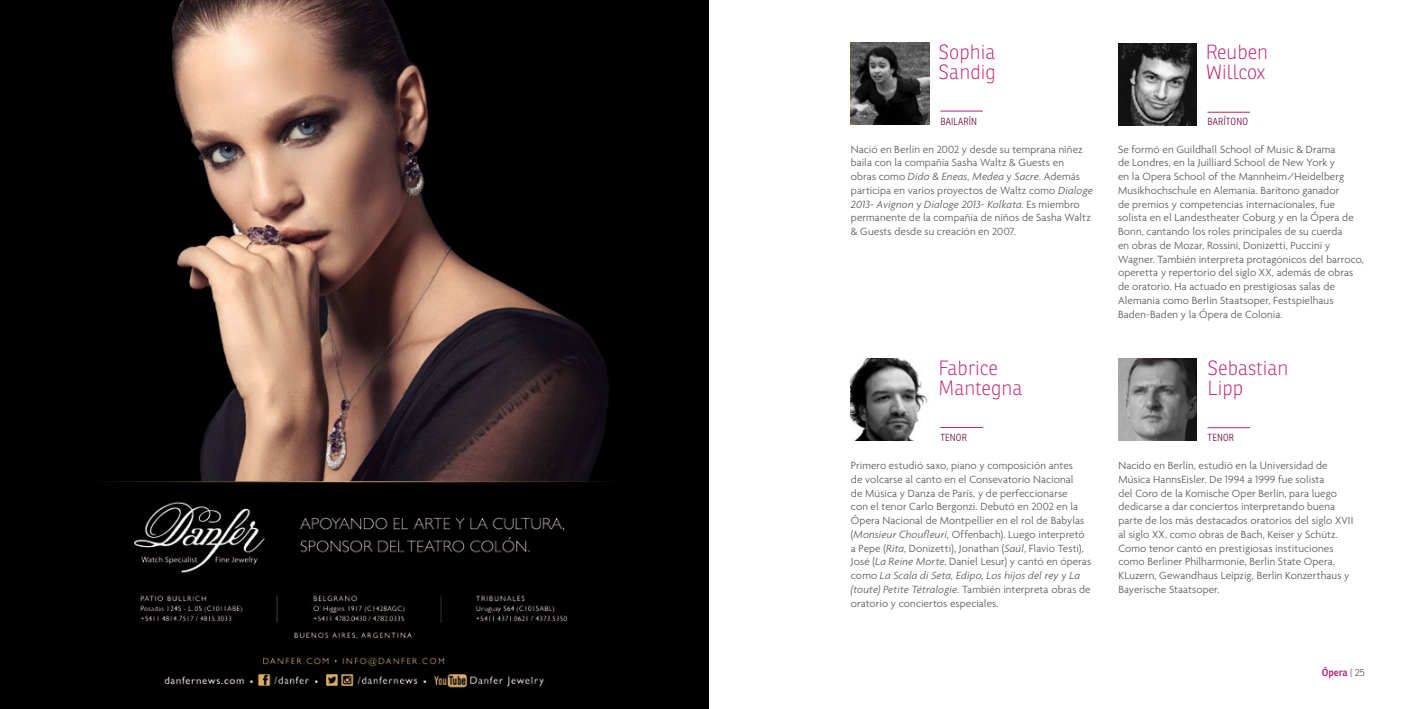
<style>
.page{position:relative;width:1418px;height:709px;background:#fff}
.page>*{position:absolute;margin:0;border:0;box-sizing:border-box;transform-origin:0 0}
.t1{font:100 20px/20px "Ronnia";color:#bf206e}
.t2{font:300 11.25px/13.8px "Agenda";letter-spacing:.005em;color:#58595b}
.t3{font:300 10px "Ronnia Cond";letter-spacing:.015em;color:#6c0d45}
.t4{font:600 10px "Ronnia";color:#bf206e}
.s1{font-style:italic}
.s2{font-weight:300;color:#58595b}
</style>
<div class="page">
<img style="left:0;top:0;width:709px;height:709px">
<hr style="left:1207px;top:112px;width:42px;height:1px;background:#bf206e">
<img style="left:1118px;top:43px;width:78px;height:82px">
<hr style="left:1207px;top:427px;width:42px;height:1px;background:#bf206e">
<hr style="left:940px;top:111px;width:42px;height:1px;background:#bf206e">
<img style="left:851px;top:43px;width:78px;height:81px">
<img style="left:1118px;top:359px;width:78px;height:81px">
<hr style="left:940px;top:427px;width:42px;height:1px;background:#bf206e">
<img style="left:851px;top:359px;width:77px;height:81px">
<h1 class="t1" style="left:938px;top:41px;width:59px">Sophia<br>Sandig</h1>
<p class="t3" style="left:940px;top:115px;width:38px">BAILARÍN</p>
<p class="t2" style="left:851px;top:142px;width:243px">Nació en Berlín en 2002 y desde su temprana niñez baila con la compañía Sasha Waltz &amp; Guests en<br>obras como <span class="s1">Dido &amp; Eneas, Medea</span> y <span class="s1">Sacre</span>. Además participa en varios proyectos de Waltz como <span class="s1">Dialoge 2013- Avignon</span> y <span class="s1">Dialoge 2013- Kolkata</span>. Es miembro permanente de la compañía de niños de Sasha Waltz &amp; Guests desde su creación en 2007.</p>
<h1 class="t1" style="left:938px;top:358px;width:85px">Fabrice<br>Mantegna</h1>
<p class="t3" style="left:940px;top:431px;width:28px">TENOR</p>
<p class="t2" style="left:851px;top:458px;width:242px">Primero estudió saxo, piano y composición antes<br>de volcarse al canto en el Consevatorio Nacional<br>de Música y Danza de París, y de perfeccionarse<br>con el tenor Carlo Bergonzi. Debutó en 2002 en la Ópera Nacional de Montpellier en el rol de Babylas (<span class="s1">Monsieur Choufleuri</span>, Offenbach). Luego interpretó a Pepe (<span class="s1">Rita</span>, Donizetti), Jonathan (<span class="s1">Saúl</span>, Flavio Testi), José (<span class="s1">La Reine Morte</span>, Daniel Lesur) y cantó en óperas como <span class="s1">La Scala di Seta, Edipo, Los hijos del rey</span> y <span class="s1">La (toute) Petite Tétralogie.</span> También interpreta obras de oratorio y conciertos especiales.</p>
<h1 class="t1" style="left:1205px;top:42px;width:64px">Reuben<br>Willcox</h1>
<p class="t3" style="left:1207px;top:116px;width:42px">BARÍTONO</p>
<p class="t2" style="left:1118px;top:142px;width:247px">Se formó en Guildhall School of Music &amp; Drama<br>de Londres, en la Juilliard School de New York y<br>en la Opera School of the Mannheim/Heidelberg Musikhochschule en Alemania. Barítono ganador<br>de premios y competencias internacionales, fue solista en el Landestheater Coburg y en la Ópera de Bonn, cantando los roles principales de su cuerda<br>en obras de Mozar, Rossini, Donizetti, Puccini y Wagner. También interpreta protagónicos del barroco, operetta y repertorio del siglo XX, además de obras de oratorio. Ha actuado en prestigiosas salas de Alemania como Berlin Staatsoper, Festspielhaus Baden-Baden y la Ópera de Colonia.</p>
<h1 class="t1" style="left:1207px;top:358px;width:82px">Sebastian<br>Lipp</h1>
<p class="t3" style="left:1207px;top:431px;width:28px">TENOR</p>
<p class="t2" style="left:1118px;top:458px;width:236px">Nacido en Berlin, estudió en la Universidad de Música HannsEisler. De 1994 a 1999 fue solista<br>del Coro de la Komische Oper Berlin, para luego dedicarse a dar conciertos interpretando buena parte de los más destacados oratorios del siglo XVII al siglo XX, como obras de Bach, Keiser y Schütz.<br>Como tenor cantó en prestigiosas instituciones como Berliner Philharmonie, Berlin State Opera, KLuzern, Gewandhaus Leipzig, Berlin Konzerthaus y Bayerische Staatsoper.</p>
<p class="t4" style="left:1321px;top:666px;width:45px">Ópera <span class="s2">| 25</span></p>
</div>
